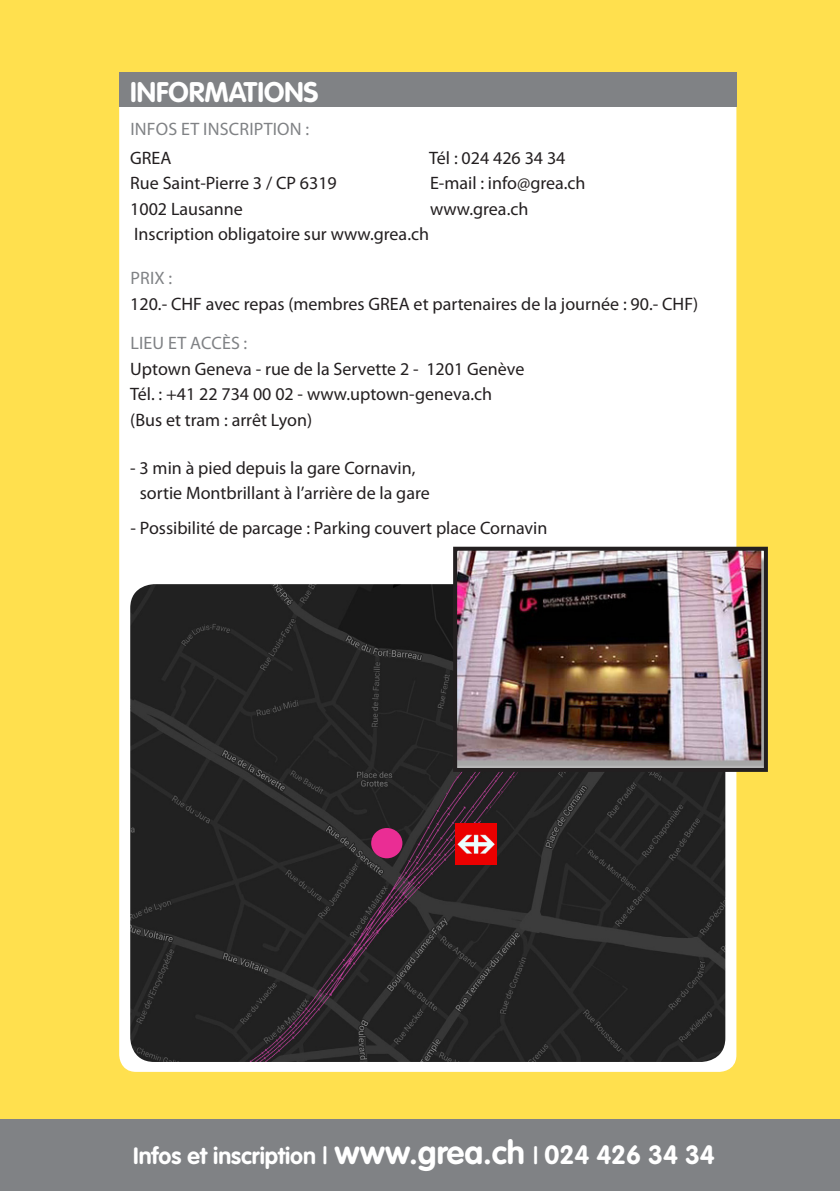
<style>
.page{position:relative;width:840px;height:1191px;background:#fff}
.page>*{position:absolute;margin:0;border:0;box-sizing:border-box;transform-origin:0 0}
.t1{font:700 28px "VAG Rounded";color:#fff}
.t2{font:700 23.2px "VAG Rounded";color:#fff}
.t3{font:18px/25.6px "Myriad Pro";color:#231f20}
.t4{font:18px "Myriad Pro";letter-spacing:.01em;color:#808285}
.s1{font-size:32.6px}
.s2{font-size:26px}
</style>
<div class="page">
<div style="left:0;top:0;width:839px;height:1191px;background:#ffe04e"></div>
<div style="left:0;top:1120px;width:839px;height:71px;background:#808285"></div>
<div style="left:119px;top:72px;width:617px;height:999px;background:#fff;border-radius:17px"></div>
<div style="left:119px;top:72px;width:617px;height:34px;background:#808285"></div>
<img style="left:130px;top:584px;width:595px;height:478px">
<img style="left:458px;top:552px;width:304px;height:215px">
<div style="left:453px;top:547px;width:314px;height:225px;border:4px solid #231f20"></div>
<img style="left:455px;top:823px;width:41px;height:41px">
<div style="left:371px;top:828px;width:31px;height:30px;background:#ea2d94;border-radius:50%"></div>
<h1 class="t1" style="left:130px;top:75px;width:190px">INFORMATIONS</h1>
<p class="t4" style="left:130px;top:118px;width:180px">INFOS ET INSCRIPTION :</p>
<p class="t3" style="left:130px;top:144px;width:43px">GREA</p>
<p class="t3" style="left:429px;top:144px;width:138px">Tél : 024 426 34 34</p>
<p class="t3" style="left:130px;top:170px;width:208px">Rue Saint-Pierre 3 / CP 6319</p>
<p class="t3" style="left:430px;top:170px;width:157px">E-mail : info@grea.ch</p>
<p class="t3" style="left:130px;top:196px;width:114px">1002 Lausanne</p>
<p class="t3" style="left:430px;top:196px;width:100px">www.grea.ch</p>
<p class="t3" style="left:134px;top:221px;width:296px">Inscription obligatoire sur www.grea.ch</p>
<p class="t4" style="left:130px;top:267px;width:43px">PRIX :</p>
<p class="t3" style="left:130px;top:291px;width:569px">120.- CHF avec repas (membres GREA et partenaires de la journée : 90.- CHF)</p>
<p class="t4" style="left:130px;top:332px;width:118px">LIEU ET ACCÈS :</p>
<p class="t3" style="left:130px;top:355px;width:395px">Uptown Geneva - rue de la Servette 2 - 1201 Genève<br>Tél. : +41 22 734 00 02 - www.uptown-geneva.ch (Bus et tram : arrêt Lyon)</p>
<p class="t3" style="left:140px;top:454px;width:291px;text-indent:-9px">- 3 min à pied depuis la gare Cornavin, sortie Montbrillant à l’arrière de la gare</p>
<p class="t3" style="left:130px;top:514px;width:418px">- Possibilité de parcage : Parking couvert place Cornavin</p>
<p class="t2" style="left:133px;top:1142px;width:583px">Infos et inscription | <span class="s1">www.grea.ch</span> | <span class="s2">024 426 34 34</span></p>
</div>
